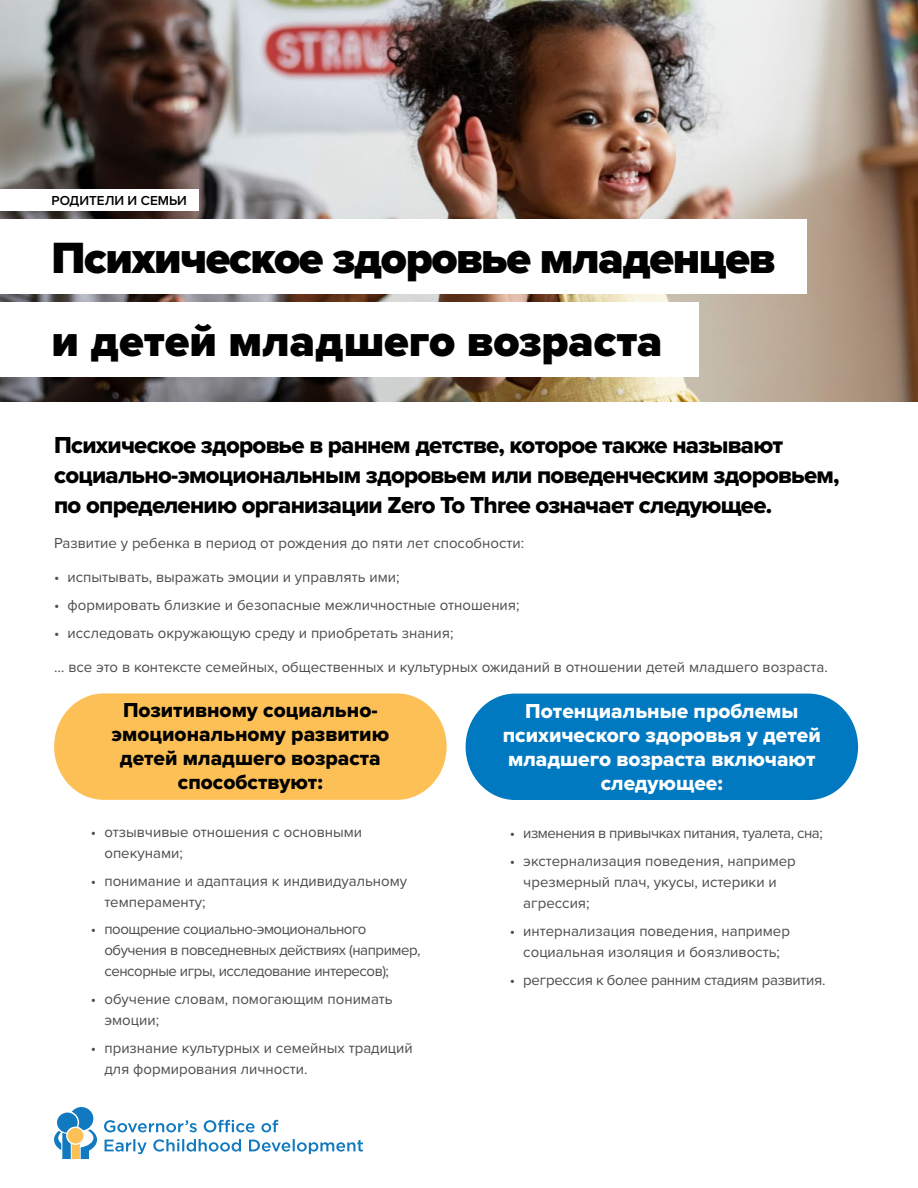
<style>
.page{position:relative;width:918px;height:1188px;background:#fff}
.page>*{position:absolute;margin:0;border:0;box-sizing:border-box;transform-origin:0 0}
.t1{font:900 45.3px "Proxima Nova";letter-spacing:-.03em;color:#000}
.t2{font:900 45.3px "Proxima Nova";color:#000}
.t3{font:24px/30px "Proxima Nova Extrabld";letter-spacing:-.03em;color:#000}
.t4{font:21px/24px "Proxima Nova Extrabld";color:#fff;text-align:center}
.t5{font:21px/24px "Proxima Nova Extrabld";color:#000;text-align:center}
.t6{font:15px/21px "Proxima Nova";color:#4d4d4f}
.t7{font:15px/21px "Proxima Nova";letter-spacing:-.03em;color:#4d4d4f}
.t8{font:15px "Proxima Nova";letter-spacing:-.02em;color:#4d4d4f}
.t9{font:600 13.5px "Proxima Nova";color:#000}
</style>
<div class="page">
<img style="left:0;top:0;width:918px;height:402px">
<div style="left:0;top:219px;width:807px;height:75px;background:#fff"></div>
<div style="left:54px;top:693px;width:393px;height:107px;background:#fdc057;border-radius:51px"></div>
<div style="left:466px;top:694px;width:392px;height:106px;background:#0079c1;border-radius:51px"></div>
<div style="left:0;top:302px;width:699px;height:75px;background:#fff"></div>
<svg style="left:105px;top:1139px;width:258px;height:15px"></svg>
<svg style="left:104px;top:1120px;width:174px;height:12px"></svg>
<svg style="left:54px;top:1107px;width:43px;height:52px"></svg>
<div style="left:67px;top:1128px;width:16px;height:16px;background:#fdc057;border-radius:50%"></div>
<div style="left:0;top:189px;width:199px;height:22px;background:#fff"></div>
<p class="t9" style="left:52px;top:191px;width:137px">РОДИТЕЛИ И СЕМЬИ</p>
<h1 class="t1" style="left:52px;top:224px;width:725px">Психическое здоровье младенцев</h1>
<h1 class="t2" style="left:52px;top:307px;width:613px">и детей младшего возраста</h1>
<h2 class="t3" style="left:54px;top:430px;width:787px">Психическое здоровье в раннем детстве, которое также называют социально-эмоциональным здоровьем или поведенческим здоровьем, по определению организации Zero To Three означает следующее.</h2>
<p class="t6" style="left:54px;top:532px;width:472px">Развитие у ребенка в период от рождения до пяти лет способности:</p>
<p class="t6" style="left:54px;top:566px;width:347px">• испытывать, выражать эмоции и управлять ими;</p>
<p class="t6" style="left:54px;top:594px;width:467px">• формировать близкие и безопасные межличностные отношения;</p>
<p class="t6" style="left:54px;top:622px;width:401px">• исследовать окружающую среду и приобретать знания;</p>
<p class="t6" style="left:54px;top:656px;width:775px">… все это в контексте семейных, общественных и культурных ожиданий в отношении детей младшего возраста.</p>
<h3 class="t5" style="left:112px;top:698px;width:279px">Позитивному социально&shy;эмоциональному развитию детей младшего возраста способствуют:</h3>
<h3 class="t4" style="left:503px;top:698px;width:319px">Потенциальные проблемы психического здоровья у детей младшего возраста включают следующее:</h3>
<p class="t6" style="left:104px;top:821px;width:259px;text-indent:-14px">• отзывчивые отношения с основными опекунами;</p>
<p class="t6" style="left:104px;top:869px;width:304px;text-indent:-14px">• понимание и адаптация к индивидуальному темпераменту;</p>
<p class="t7" style="left:104px;top:918px;width:318px;text-indent:-14px">• поощрение социально-эмоционального обучения в повседневных действиях (например, сенсорные игры, исследование интересов);</p>
<p class="t6" style="left:104px;top:988px;width:290px;text-indent:-14px">• обучение словам, помогающим понимать эмоции;</p>
<p class="t6" style="left:104px;top:1037px;width:310px;text-indent:-14px">• признание культурных и семейных традиций для формирования личности.</p>
<p class="t7" style="left:510px;top:822px;width:314px">• изменения в привычках питания, туалета, сна;</p>
<p class="t6" style="left:523px;top:850px;width:274px;text-indent:-14px">• экстернализация поведения, например чрезмерный плач, укусы, истерики и агрессия;</p>
<p class="t6" style="left:510px;top:920px;width:282px;text-align:center">• интернализация поведения, например социальная изоляция и боязливость;</p>
<p class="t8" style="left:510px;top:968px;width:317px">• регрессия к более ранним стадиям развития.</p>
</div>
